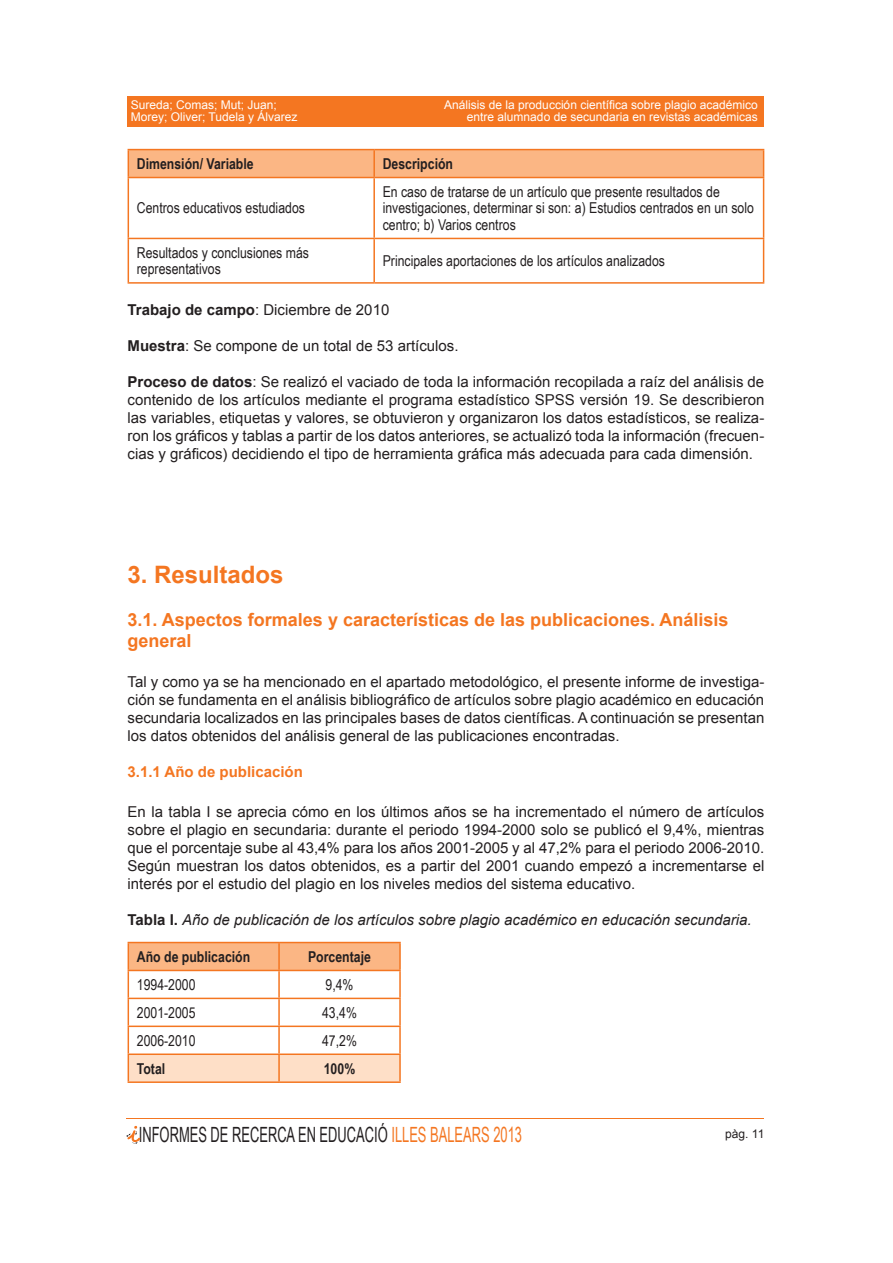
<style>
.page{position:relative;width:893px;height:1263px;background:#fff}
.page>*{position:absolute;margin:0;border:0;box-sizing:border-box;transform-origin:0 0}
.Titol_1{font:700 24px "Arial";color:#f47621}
.t1{font:21px "Arial Narrow";color:#231f20;scale:.75 1}
.Titol_2{font:700 18px/21.6px "Arial";color:#f47621}
.Text_1{font:15px/18px "Arial";color:#231f20;text-align:justify}
.Text_taula{font:15px/16.5px "Arial Narrow";color:#231f20}
.Text_1-2{font:italic 15px "Arial";color:#231f20}
.Capsalera_taula_esq{font:700 15px "Arial Narrow";color:#231f20}
.Titol_3{font:700 15px "Arial";color:#f47621}
.Capsalera_taula{font:700 15px "Arial Narrow";color:#231f20}
.Text_taula_centrat{font:15px "Arial Narrow";color:#231f20}
.t2{font:12px "Arial";color:#fff}
.t3{font:12px "Arial";color:#231f20}
.s1{font-weight:700}
.s2{font-weight:700;font-style:normal}
.s3{color:#f47621}
</style>
<div class="page">
<div style="left:128px;top:96px;width:636px;height:30px;background:#f47621"></div>
<hr style="left:126px;top:1118px;width:638px;height:1px;background:#f47621">
<svg style="left:126px;top:1126px;width:15px;height:18px"></svg>
<hr style="left:373px;top:178px;width:2px;height:60px;background:#f47621">
<hr style="left:373px;top:239px;width:2px;height:43px;background:#f47621">
<hr style="left:128px;top:178px;width:1px;height:60px;background:#f47621">
<hr style="left:763px;top:178px;width:1px;height:60px;background:#f47621">
<hr style="left:128px;top:238px;width:246px;height:1px;background:#f47621">
<hr style="left:128px;top:239px;width:1px;height:43px;background:#f47621">
<hr style="left:374px;top:238px;width:390px;height:1px;background:#f47621">
<hr style="left:763px;top:239px;width:1px;height:43px;background:#f47621">
<hr style="left:128px;top:282px;width:246px;height:2px;background:#f47621">
<hr style="left:374px;top:282px;width:390px;height:2px;background:#f47621">
<hr style="left:128px;top:149px;width:246px;height:1px;background:#f47621">
<hr style="left:374px;top:149px;width:390px;height:1px;background:#f47621">
<svg style="left:128px;top:150px;width:636px;height:27px;background:#fab481"></svg>
<hr style="left:128px;top:177px;width:246px;height:1px;background:#f47621">
<hr style="left:374px;top:177px;width:390px;height:1px;background:#f47621">
<hr style="left:279px;top:998px;width:122px;height:1px;background:#f47621">
<hr style="left:279px;top:1025px;width:122px;height:2px;background:#f47621">
<hr style="left:279px;top:1053px;width:122px;height:2px;background:#f47621">
<hr style="left:399px;top:971px;width:2px;height:27px;background:#f47621">
<hr style="left:399px;top:999px;width:2px;height:26px;background:#f47621">
<hr style="left:399px;top:1027px;width:2px;height:26px;background:#f47621">
<hr style="left:399px;top:1055px;width:2px;height:26px;background:#f47621">
<hr style="left:128px;top:1081px;width:151px;height:2px;background:#f47621">
<hr style="left:279px;top:1081px;width:122px;height:2px;background:#f47621">
<svg style="left:128px;top:942px;width:272px;height:140px"></svg>
<hr style="left:279px;top:942px;width:122px;height:1px;background:#f47621">
<hr style="left:399px;top:943px;width:2px;height:27px;background:#f47621">
<hr style="left:128px;top:970px;width:151px;height:1px;background:#f47621">
<hr style="left:279px;top:970px;width:122px;height:1px;background:#f47621">
<p class="t2" style="left:131px;top:97px;width:148px">Sureda; Comas; Mut; Juan;</p>
<p class="t2" style="left:444px;top:97px;width:315px">Análisis de la producción científica sobre plagio académico</p>
<p class="t2" style="left:131px;top:109px;width:168px">Morey; Oliver; Tudela y Álvarez</p>
<p class="t2" style="left:467px;top:109px;width:292px">entre alumnado de secundaria en revistas académicas</p>
<p class="Capsalera_taula_esq" style="left:137px;top:152px;width:118px">Dimensión/ Variable</p>
<p class="Capsalera_taula_esq" style="left:383px;top:152px;width:72px">Descripción</p>
<p class="Text_taula" style="left:137px;top:199px;width:170px">Centros educativos estudiados</p>
<p class="Text_taula" style="left:383px;top:183px;width:373px">En caso de tratarse de un artículo que presente resultados de investigaciones, determinar si son: a) Estudios centrados en un solo centro; b) Varios centros</p>
<p class="Text_taula" style="left:137px;top:244px;width:174px">Resultados y conclusiones más representativos</p>
<p class="Text_taula" style="left:383px;top:252px;width:284px">Principales aportaciones de los artículos analizados</p>
<p class="Text_1" style="left:128px;top:301px;width:263px"><span class="s1">Trabajo de campo</span>: Diciembre de 2010</p>
<p class="Text_1" style="left:128px;top:337px;width:333px"><span class="s1">Muestra</span>: Se compone de un total de 53 artículos.</p>
<p class="Text_1" style="left:128px;top:373px;width:638px"><span class="s1">Proceso de datos</span>: Se realizó el vaciado de toda la información recopilada a raíz del análisis de contenido de los artículos mediante el programa estadístico SPSS versión 19. Se describieron las variables, etiquetas y valores, se obtuvieron y organizaron los datos estadísticos, se realiza&shy;ron los gráficos y tablas a partir de los datos anteriores, se actualizó toda la información (frecuen&shy;cias y gráficos) decidiendo el tipo de herramienta gráfica más adecuada para cada dimensión.</p>
<p class="Titol_1" style="left:128px;top:558px;width:158px">3. Resultados</p>
<p class="Titol_2" style="left:128px;top:609px;width:602px">3.1. Aspectos formales y características de las publicaciones. Análisis general</p>
<p class="Text_1" style="left:128px;top:673px;width:638px">Tal y como ya se ha mencionado en el apartado metodológico, el presente informe de investiga&shy;ción se fundamenta en el análisis bibliográfico de artículos sobre plagio académico en educación secundaria localizados en las principales bases de datos científicas. A continuación se presentan los datos obtenidos del análisis general de las publicaciones encontradas.</p>
<p class="Titol_3" style="left:128px;top:761px;width:177px">3.1.1 Año de publicación</p>
<p class="Text_1" style="left:128px;top:803px;width:638px">En la tabla I se aprecia cómo en los últimos años se ha incrementado el número de artículos sobre el plagio en secundaria: durante el periodo 1994-2000 solo se publicó el 9,4%, mientras que el porcentaje sube al 43,4% para los años 2001-2005 y al 47,2% para el periodo 2006-2010.<br>Según muestran los datos obtenidos, es a partir del 2001 cuando empezó a incrementarse el interés por el estudio del plagio en los niveles medios del sistema educativo.</p>
<p class="Text_1-2" style="left:128px;top:910px;width:626px"><span class="s2">Tabla I.</span> Año de publicación de los artículos sobre plagio académico en educación secundaria.</p>
<p class="Capsalera_taula_esq" style="left:137px;top:945px;width:115px">Año de publicación</p>
<p class="Capsalera_taula" style="left:308px;top:945px;width:64px">Porcentaje</p>
<p class="Text_taula" style="left:137px;top:976px;width:60px">1994-2000</p>
<p class="Text_taula_centrat" style="left:325px;top:973px;width:30px">9,4%</p>
<p class="Text_taula" style="left:137px;top:1004px;width:60px">2001-2005</p>
<p class="Text_taula_centrat" style="left:322px;top:1001px;width:36px">43,4%</p>
<p class="Text_taula" style="left:137px;top:1032px;width:60px">2006-2010</p>
<p class="Text_taula_centrat" style="left:322px;top:1029px;width:36px">47,2%</p>
<p class="Capsalera_taula_esq" style="left:137px;top:1057px;width:30px">Total</p>
<p class="Capsalera_taula" style="left:324px;top:1057px;width:33px">100%</p>
<h2 class="t1" style="left:139px;top:1119px;width:512px">INFORMES DE RECERCA EN EDUCACIÓ <span class="s3">ILLES BALEARS 2013</span></h2>
<p class="t3" style="left:725px;top:1126px;width:41px">pàg. 11</p>
</div>
